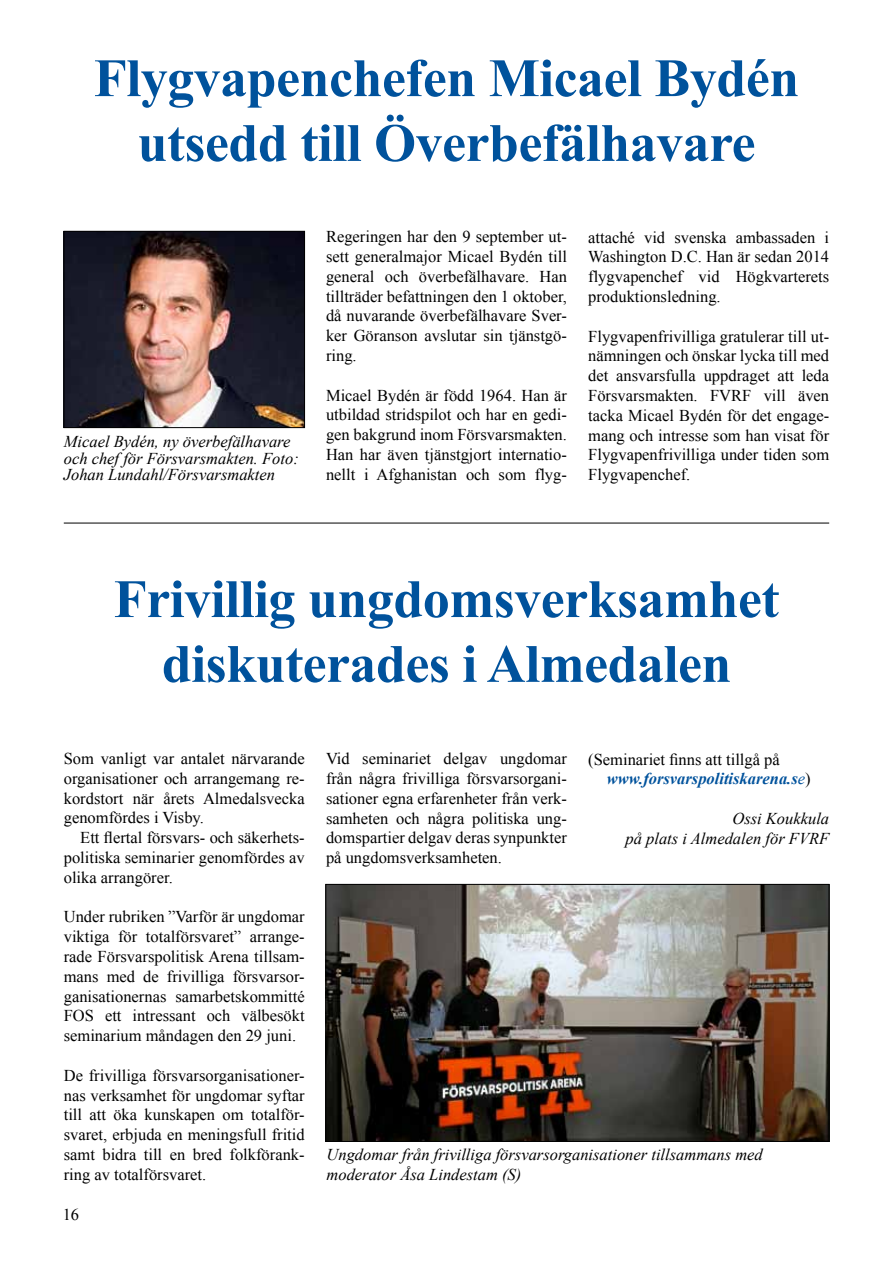
<style>
.page{position:relative;width:893px;height:1263px;background:#fff}
.page>*{position:absolute;margin:0;border:0;box-sizing:border-box;transform-origin:0 0}
.t1{font:700 54px/64.8px "Times New Roman";letter-spacing:-.01em;color:#00529c;text-align:center}
.t2{font:16.5px/19.8px "Times New Roman";color:#000;text-align:justify}
.t3{font:italic 16.5px/19.8px "Times New Roman";color:#000}
.s1{font-weight:700;font-style:italic;color:#00529c}
.s2{font-style:italic;color:#00529c}
</style>
<div class="page">
<img style="left:328px;top:886px;width:499px;height:253px">
<div style="left:326px;top:884px;width:503px;height:257px;border:1px solid #000"></div>
<img style="left:66px;top:233px;width:237px;height:193px">
<div style="left:64px;top:231px;width:241px;height:197px;border:1px solid #000"></div>
<hr style="left:64px;top:523px;width:765px;height:1px;background:#000">
<h1 class="t1" style="left:94px;top:44px;width:707px">Flygvapenchefen Micael Bydén utsedd till Överbefälhavare</h1>
<p class="t3" style="left:64px;top:433px;width:237px;line-height:16.5px">Micael Bydén, ny överbefälhavare och chef för Försvarsmakten. Foto:<br>Johan Lundahl/Försvarsmakten</p>
<p class="t2" style="left:326px;top:226px;width:242px">Regeringen har den 9 september ut&shy;sett generalmajor Micael Bydén till general och överbefälhavare. Han tillträder befattningen den 1 oktober, då nuvarande överbefälhavare Sver&shy;ker Göranson avslutar sin tjänstgö&shy;ring.</p>
<p class="t2" style="left:326px;top:385px;width:242px">Micael Bydén är född 1964. Han är utbildad stridspilot och har en gedi&shy;gen bakgrund inom Försvarsmakten.<br>Han har även tjänstgjort internatio&shy;nellt i Afghanistan och som flyg-</p>
<p class="t2" style="left:588px;top:227px;width:242px">attaché vid svenska ambassaden i Washington D.C. Han är sedan 2014 flygvapenchef vid Högkvarterets produktionsledning.</p>
<p class="t2" style="left:588px;top:326px;width:242px">Flygvapenfrivilliga gratulerar till ut&shy;nämningen och önskar lycka till med det ansvarsfulla uppdraget att leda Försvarsmakten. FVRF vill även tacka Micael Bydén för det engage&shy;mang och intresse som han visat för Flygvapenfrivilliga under tiden som Flygvapenchef.</p>
<h1 class="t1" style="left:114px;top:565px;width:667px">Frivillig ungdomsverksamhet diskuterades i Almedalen</h1>
<p class="t2" style="left:64px;top:748px;width:242px">Som vanligt var antalet närvarande organisationer och arrangemang re&shy;kordstort när årets Almedalsvecka genomfördes i Visby.</p>
<p class="t2" style="left:64px;top:827px;width:242px;text-indent:16px">Ett flertal försvars- och säkerhets&shy;politiska seminarier genomfördes av olika arrangörer.</p>
<p class="t2" style="left:64px;top:907px;width:242px">Under rubriken ”Varför är ungdomar viktiga för totalförsvaret” arrange&shy;rade Försvarspolitisk Arena tillsam&shy;mans med de frivilliga försvarsor&shy;ganisationernas samarbetskommitté FOS ett intressant och välbesökt seminarium måndagen den 29 juni.</p>
<p class="t2" style="left:64px;top:1065px;width:242px">De frivilliga försvarsorganisationer&shy;nas verksamhet för ungdomar syftar till att öka kunskapen om totalför&shy;svaret, erbjuda en meningsfull fritid samt bidra till en bred folkförank&shy;ring av totalförsvaret.</p>
<p class="t2" style="left:63px;top:1204px;width:18px">16</p>
<p class="t2" style="left:326px;top:748px;width:242px">Vid seminariet delgav ungdomar från några frivilliga försvarsorgani&shy;sationer egna erfarenheter från verk&shy;samheten och några politiska ung&shy;domspartier delgav deras synpunkter på ungdomsverksamheten.</p>
<p class="t2" style="left:607px;top:749px;width:205px;text-indent:-19px">(Seminariet finns att tillgå på <span class="s1">www.forsvarspolitiskarena.s</span><span class="s2">e</span>)</p>
<p class="t3" style="left:626px;top:808px;width:205px;text-align:right">Ossi Koukkula<br>på plats i Almedalen för FVRF</p>
<p class="t3" style="left:327px;top:1144px;width:438px">Ungdomar från frivilliga försvarsorganisationer tillsammans med moderator Åsa Lindestam (S)</p>
</div>
